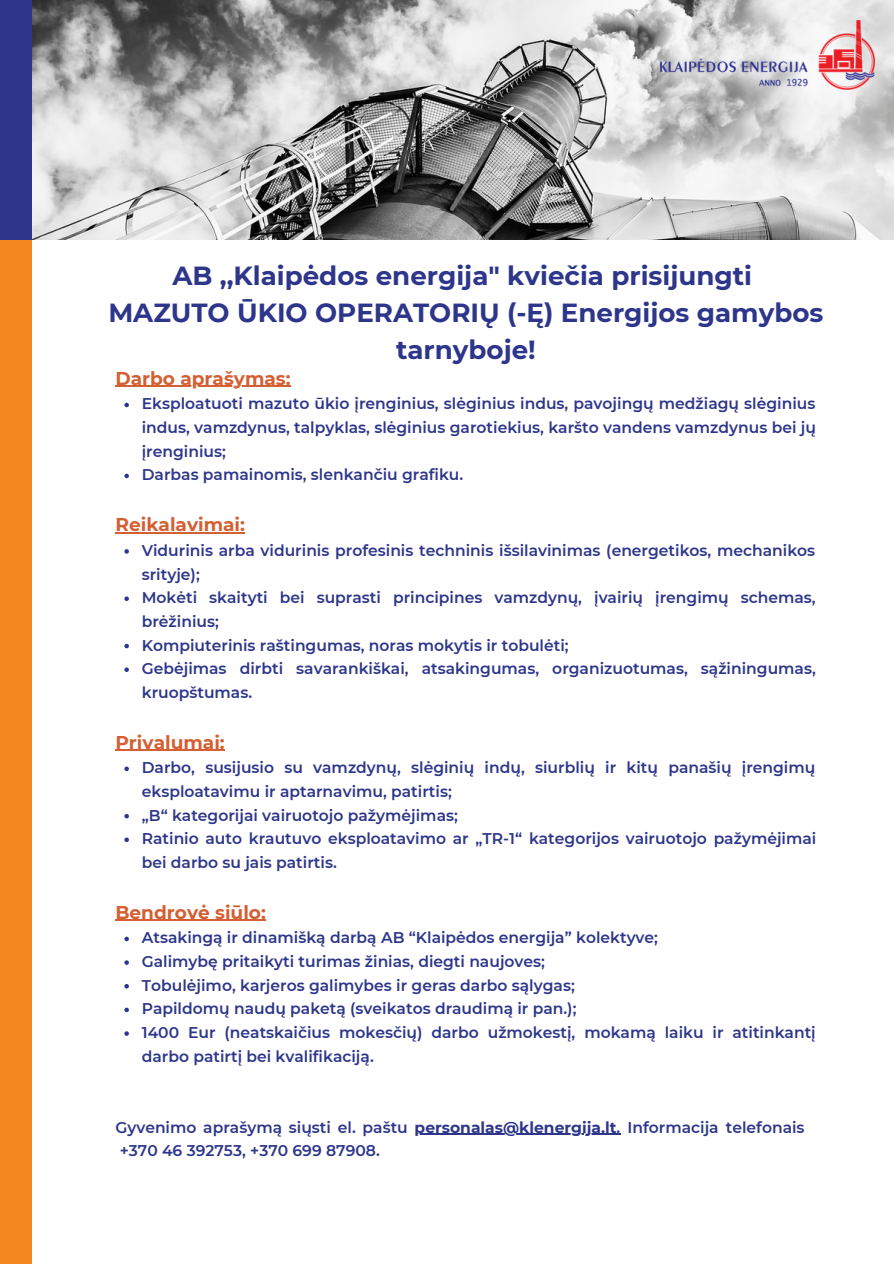
<style>
.page{position:relative;width:894px;height:1264px;background:#fff}
.page>*{position:absolute;margin:0;border:0;box-sizing:border-box;transform-origin:0 0}
.t1{font:700 26.1px/37.2px "Montserrat";color:#2d368a;text-align:center}
.t2{font:700 18.45px "Montserrat";color:#d45f33}
.t3{font:600 15.45px/23.7px "Montserrat";color:#2d368a}
.s1{font-weight:700}
</style>
<div class="page">
<img style="left:32px;top:0;width:861px;height:239px">
<div style="left:0;top:0;width:32px;height:240px;background:#2d368a"></div>
<div style="left:0;top:240px;width:32px;height:1023px;background:#f48720"></div>
<img style="left:660px;top:20px;width:214px;height:69px">
<svg style="left:124px;top:403px;width:5px;height:4px"></svg>
<svg style="left:124px;top:473px;width:5px;height:5px"></svg>
<svg style="left:124px;top:549px;width:5px;height:4px"></svg>
<svg style="left:124px;top:596px;width:5px;height:5px"></svg>
<svg style="left:124px;top:643px;width:5px;height:5px"></svg>
<svg style="left:124px;top:667px;width:5px;height:5px"></svg>
<svg style="left:124px;top:766px;width:5px;height:5px"></svg>
<svg style="left:124px;top:814px;width:5px;height:4px"></svg>
<svg style="left:124px;top:837px;width:5px;height:5px"></svg>
<svg style="left:124px;top:936px;width:5px;height:5px"></svg>
<svg style="left:124px;top:960px;width:5px;height:4px"></svg>
<svg style="left:124px;top:984px;width:5px;height:4px"></svg>
<svg style="left:124px;top:1007px;width:5px;height:5px"></svg>
<svg style="left:124px;top:1031px;width:5px;height:4px"></svg>
<hr style="left:115px;top:386px;width:175px;height:1px;background:#d45f33">
<hr style="left:115px;top:532px;width:130px;height:1px;background:#d45f33">
<hr style="left:115px;top:749px;width:110px;height:1px;background:#d45f33">
<hr style="left:115px;top:919px;width:151px;height:1px;background:#d45f33">
<hr style="left:414px;top:1133px;width:202px;height:1px;background:#2d368a">
<h1 class="t1" style="left:108px;top:256px;width:716px">AB ,,Klaipėdos energija" kviečia prisijungti<br>MAZUTO ŪKIO OPERATORIŲ (-Ę) Energijos gamybos tarnyboje!</h1>
<p class="t2" style="left:115px;top:367px;width:177px">Darbo aprašymas:</p>
<p class="t3" style="left:142px;top:392px;width:675px">Eksploatuoti mazuto ūkio įrenginius, slėginius indus, pavojingų medžiagų slėginius indus, vamzdynus, talpyklas, slėginius garotiekius, karšto vandens vamzdynus bei jų įrenginius;<br>Darbas pamainomis, slenkančiu grafiku.</p>
<p class="t2" style="left:115px;top:513px;width:131px">Reikalavimai:</p>
<p class="t3" style="left:142px;top:538px;width:675px">Vidurinis arba vidurinis profesinis techninis išsilavinimas (energetikos, mechanikos srityje);<br>Mokėti skaityti bei suprasti principines vamzdynų, įvairių įrengimų schemas, brėžinius;<br>Kompiuterinis raštingumas, noras mokytis ir tobulėti;<br>Gebėjimas dirbti savarankiškai, atsakingumas, organizuotumas, sąžiningumas, kruopštumas.</p>
<p class="t2" style="left:115px;top:730px;width:111px">Privalumai:</p>
<p class="t3" style="left:142px;top:756px;width:676px">Darbo, susijusio su vamzdynų, slėginių indų, siurblių ir kitų panašių įrengimų eksploatavimu ir aptarnavimu, patirtis;<br>„B“ kategorijai vairuotojo pažymėjimas;<br>Ratinio auto krautuvo eksploatavimo ar „TR-1“ kategorijos vairuotojo pažymėjimai bei darbo su jais patirtis.</p>
<p class="t2" style="left:115px;top:900px;width:152px">Bendrovė siūlo:</p>
<p class="t3" style="left:142px;top:926px;width:675px">Atsakingą ir dinamišką darbą AB “Klaipėdos energija” kolektyve;<br>Galimybę pritaikyti turimas žinias, diegti naujoves;<br>Tobulėjimo, karjeros galimybes ir geras darbo sąlygas;<br>Papildomų naudų paketą (sveikatos draudimą ir pan.);<br>1400 Eur (neatskaičius mokesčių) darbo užmokestį, mokamą laiku ir atitinkantį darbo patirtį bei kvalifikaciją.</p>
<p class="t3" style="left:115px;top:1115px;width:690px">Gyvenimo aprašymą siųsti el. paštu <span class="s1">personalas@klenergija.lt</span>. Informacija telefonais +370 46 392753, +370 699 87908.</p>
</div>
